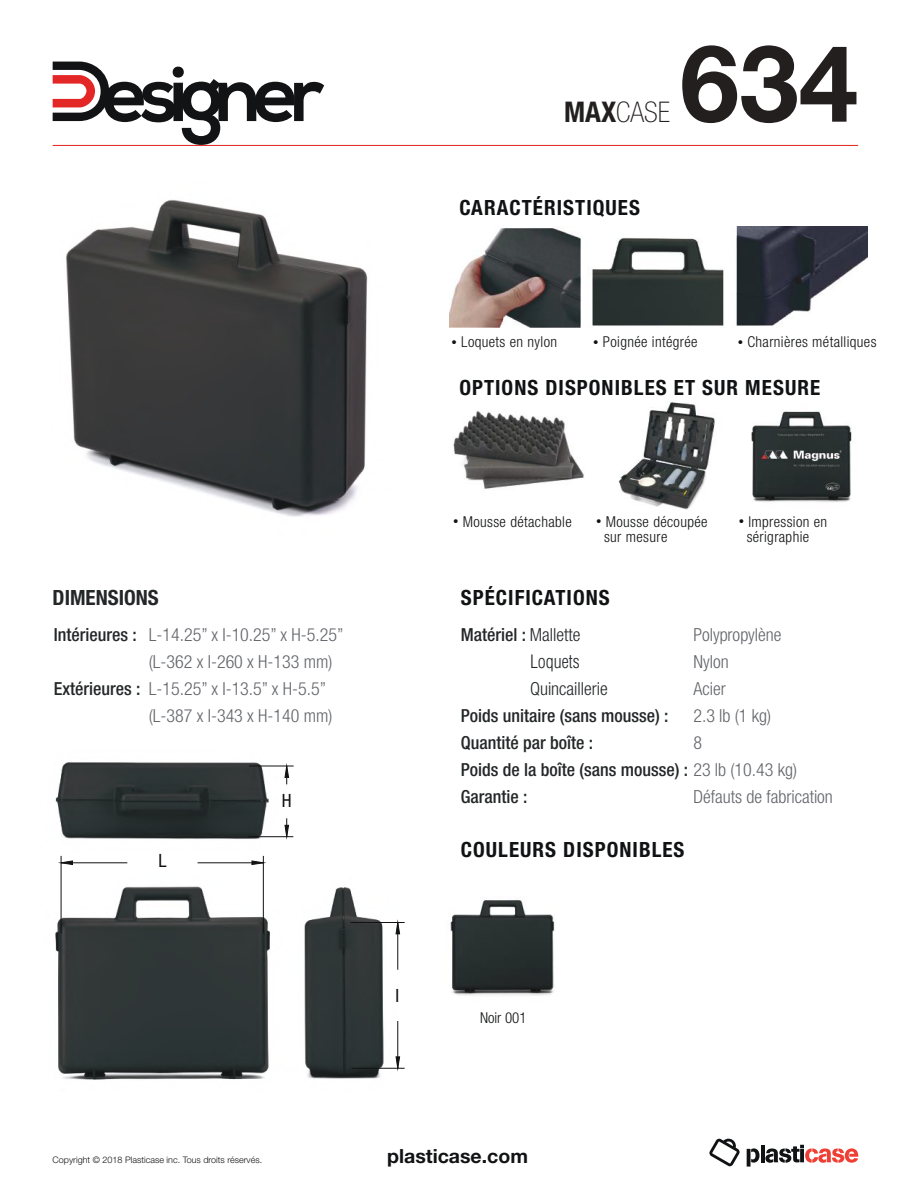
<style>
.page{position:relative;width:918px;height:1188px;background:#fff}
.page>*{position:absolute;margin:0;border:0;box-sizing:border-box;transform-origin:0 0}
.t1{font:700 106.8px "Helvetica Neue";color:#241f1f}
.t2{font:100 condensed 28.5px "Helvetica Neue LT Std";color:#241f1f}
.t3{font:700 condensed 21px "Helvetica Neue LT Std";letter-spacing:.05em;color:#111213}
.t4{font:700 condensed 21px "Helvetica Neue LT Std";color:#242728}
.t5{font:700 19.5px "Helvetica Neue LT Std";color:#111213}
.t6{font:condensed 18.3px "Helvetica Neue LT Std";color:#111213}
.t7{font:300 condensed 18px/27px "Helvetica Neue LT Std";color:#63656a}
.t8{font:500 condensed 18px/27px "Helvetica Neue LT Std";color:#242728}
.t9{font:300 condensed 18px "Helvetica Neue LT Std";color:#242728}
.t10{font:300 condensed 18px "Helvetica LT Std";color:#242728}
.t11{font:300 condensed 15px/15px "Helvetica Neue LT Std";letter-spacing:.025em;color:#111213}
.t12{font:300 9px "Helvetica Neue LT Std";color:#111213}
.s1{font-weight:700}
.s2{font-size:10.8px}
.s3{font-weight:300}
.s4{font-weight:300;color:#63656a}
</style>
<div class="page">
<img style="left:751px;top:411px;width:102px;height:91px">
<img style="left:450px;top:900px;width:105px;height:96px">
<img style="left:55px;top:762px;width:342px;height:318px">
<img style="left:618px;top:402px;width:97px;height:108px">
<img style="left:453px;top:411px;width:131px;height:78px">
<img style="left:449px;top:226px;width:419px;height:101px">
<svg style="left:747px;top:1145px;width:111px;height:22px"></svg>
<svg style="left:709px;top:1139px;width:31px;height:27px"></svg>
<hr style="left:398px;top:923px;width:1px;height:47px;background:#111213">
<hr style="left:398px;top:1021px;width:1px;height:47px;background:#111213">
<svg style="left:396px;top:923px;width:4px;height:11px"></svg>
<hr style="left:351px;top:922px;width:54px;height:1px;background:#111213">
<svg style="left:396px;top:1057px;width:4px;height:11px"></svg>
<hr style="left:352px;top:1068px;width:53px;height:1px;background:#111213">
<hr style="left:61px;top:856px;width:1px;height:77px;background:#111213">
<hr style="left:61px;top:863px;width:66px;height:1px;background:#111213">
<svg style="left:60px;top:861px;width:13px;height:4px"></svg>
<hr style="left:263px;top:856px;width:1px;height:77px;background:#111213">
<hr style="left:198px;top:863px;width:65px;height:1px;background:#111213">
<svg style="left:252px;top:861px;width:13px;height:4px"></svg>
<svg style="left:285px;top:767px;width:4px;height:17px"></svg>
<hr style="left:249px;top:836px;width:44px;height:1px;background:#111213">
<svg style="left:285px;top:818px;width:4px;height:19px"></svg>
<hr style="left:249px;top:766px;width:45px;height:1px;background:#111213">
<svg style="left:53px;top:62px;width:271px;height:83px"></svg>
<hr style="left:53px;top:145px;width:805px;height:1px;background:#e0231b">
<img style="left:66px;top:200px;width:302px;height:317px">
<p class="t4" style="left:53px;top:585px;width:108px">DIMENSIONS</p>
<p class="t8" style="left:54px;top:621px;width:84px">Intérieures :</p>
<p class="t7" style="left:149px;top:621px;width:196px">L-14.25” x I-10.25” x H-5.25” (L-362 x I-260 x H-133 mm)<br>L-15.25” x I-13.5” x H-5.5” (L-387 x I-343 x H-140 mm)</p>
<p class="t8" style="left:54px;top:675px;width:88px">Extérieures :</p>
<p class="t6" style="left:158px;top:850px;width:10px">L</p>
<p class="t6" style="left:282px;top:790px;width:11px">H</p>
<p class="t6" style="left:395px;top:985px;width:5px">I</p>
<h2 class="t2" style="left:564px;top:96px;width:108px"><span class="s1">MAX</span>CASE</h2>
<h1 class="t1" style="left:680px;top:0;width:180px">634</h1>
<p class="t3" style="left:459px;top:195px;width:182px">CARACTÉRISTIQUES</p>
<p class="t11" style="left:452px;top:334px;width:107px"><span class="s2">•</span> Loquets en nylon</p>
<p class="t11" style="left:593px;top:334px;width:106px"><span class="s2">•</span> Poignée intégrée</p>
<p class="t11" style="left:738px;top:334px;width:140px"><span class="s2">•</span> Charnières métalliques</p>
<p class="t3" style="left:459px;top:375px;width:362px">OPTIONS DISPONIBLES ET SUR MESURE</p>
<p class="t11" style="left:453px;top:514px;width:120px"><span class="s2">•</span> Mousse détachable</p>
<p class="t11" style="left:604px;top:514px;width:105px;text-indent:-8px"><span class="s2">•</span> Mousse découpée sur mesure</p>
<p class="t11" style="left:747px;top:514px;width:82px;text-indent:-8px"><span class="s2">•</span> Impression en sérigraphie</p>
<p class="t3" style="left:461px;top:585px;width:150px">SPÉCIFICATIONS</p>
<p class="t8" style="left:461px;top:621px;width:121px">Matériel : <span class="s3">Mallette</span></p>
<p class="t10" style="left:530px;top:650px;width:51px">Loquets</p>
<p class="t9" style="left:530px;top:678px;width:79px">Quincaillerie</p>
<p class="t8" style="left:461px;top:702px;width:209px">Poids unitaire (sans mousse) :<br>Quantité par boîte :</p>
<p class="t8" style="left:461px;top:783px;width:68px">Garantie :</p>
<p class="t7" style="left:693px;top:621px;width:90px">Polypropylène</p>
<p class="t7" style="left:693px;top:648px;width:37px">Nylon</p>
<p class="t7" style="left:693px;top:675px;width:34px">Acier</p>
<p class="t7" style="left:693px;top:702px;width:79px">2.3 lb (1 kg)</p>
<p class="t7" style="left:693px;top:729px;width:10px">8</p>
<p class="t8" style="left:461px;top:756px;width:338px">Poids de la boîte (sans mousse) : <span class="s4">23 lb (10.43 kg)</span></p>
<p class="t7" style="left:693px;top:783px;width:141px">Défauts de fabrication</p>
<p class="t3" style="left:461px;top:836px;width:225px">COULEURS DISPONIBLES</p>
<p class="t11" style="left:480px;top:1011px;width:48px">Noir 001</p>
<p class="t12" style="left:53px;top:1154px;width:211px">Copyright © 2018 Plasticase inc. Tous droits réservés.</p>
<p class="t5" style="left:387px;top:1144px;width:142px">plasticase.com</p>
</div>
